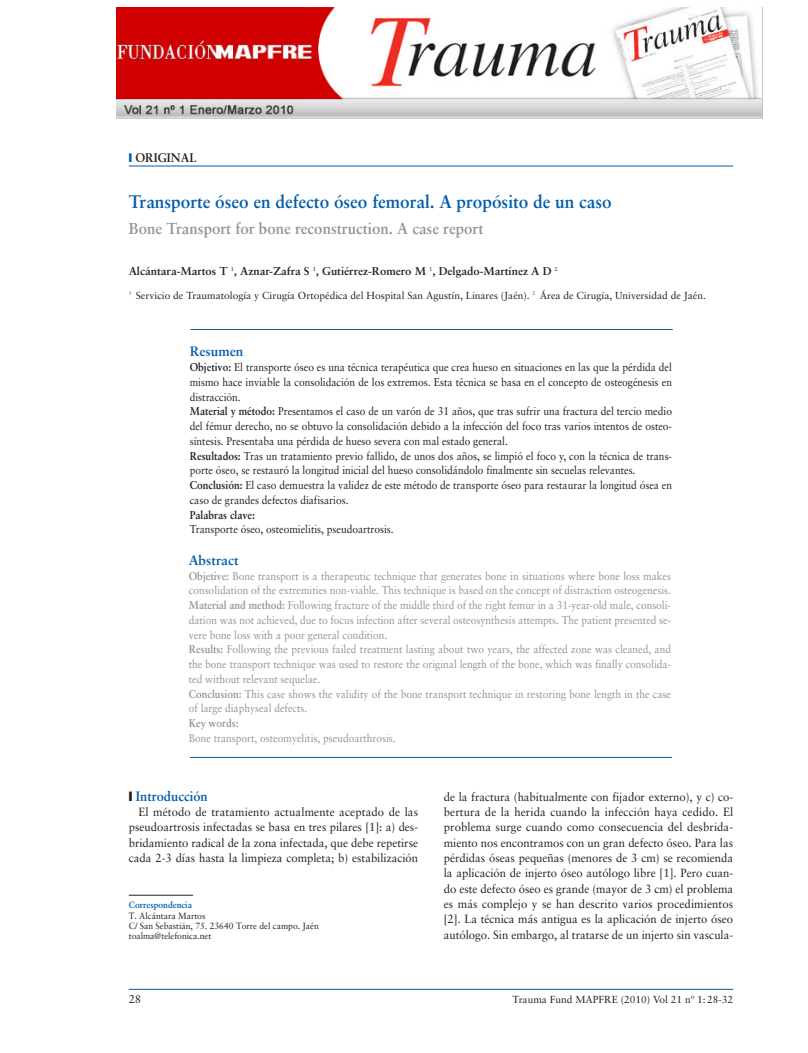
<style>
.page{position:relative;width:808px;height:1053px;background:#fff}
.page>*{position:absolute;margin:0;border:0;box-sizing:border-box;transform-origin:0 0}
.t1{font:700 18.12px "Sabon";color:#015dab;scale:.95 1}
.t2{font:700 15.88px "Sabon";color:#929696;scale:.95 1}
.t3{font:700 13.62px "Sabon";color:#015dab}
.t4{font:700 13.62px "Sabon";color:#015dab;scale:.95 1}
.t5{font:700 12.5px "Sabon";color:#231f20;scale:.95 1}
.t6{font:11.88px/15.2px "Sabon";color:#231f20;text-align:justify;scale:.95 1}
.t7{font:11.38px/14.8px "Sabon";color:#929696;scale:.9 1}
.t8{font:11.38px/14.8px "Sabon";color:#231f20;scale:.9 1}
.t9{font:700 11.38px "Sabon";color:#231f20}
.t10{font:700 11.38px "Sabon";color:#231f20;scale:.9 1}
.t11{font:700 11.38px "Sabon";color:#929696;scale:.9 1}
.t12{font:11.38px "Sabon";color:#231f20}
.t13{font:10.25px "Sabon";color:#231f20}
.t14{font:9.12px/10.2px "Sabon";color:#231f20;scale:.95 1}
.t15{font:700 9.12px "Sabon";color:#015dab;scale:.95 1}
.s1{color:#015dab}
.s2{font-weight:700}
.s3{color:#231f20}
</style>
<div class="page">
<img style="left:116px;top:7px;width:647px;height:112px">
<hr style="left:129px;top:988px;width:604px;height:1px;background:#015dab">
<hr style="left:129px;top:894px;width:64px;height:1px;background:#231f20">
<hr style="left:129px;top:166px;width:604px;height:1px;background:#015dab">
<hr style="left:191px;top:329px;width:482px;height:1px;background:#015dab">
<hr style="left:190px;top:757px;width:482px;height:1px;background:#015dab">
<p class="t5" style="left:129px;top:152px;width:73px"><span class="s1">❙</span> ORIGINAL</p>
<h1 class="t1" style="left:129px;top:194px;width:510px">Transporte óseo en defecto óseo femoral. A propósito de un caso</h1>
<h2 class="t2" style="left:129px;top:222px;width:375px">Bone Transport for bone reconstruction. A case report</h2>
<p class="t9" style="left:129px;top:266px;width:430px">Alcántara-Martos T <sup>1</sup>, Aznar-Zafra S <sup>1</sup>, Gutiérrez-Romero M <sup>1</sup>, Delgado-Martínez A D <sup>2</sup></p>
<p class="t13" style="left:129px;top:291px;width:578px"><sup>1</sup> Servicio de Traumatología y Cirugía Ortopédica del Hospital San Agustín, Linares (Jaén). <sup>2</sup> Área de Cirugía, Universidad de Jaén.</p>
<p class="t3" style="left:190px;top:346px;width:55px">Resumen</p>
<p class="t8" style="left:190px;top:361px;width:537px"><span class="s2">Objetivo:</span> El transporte óseo es una técnica terapéutica que crea hueso en situaciones en las que la pérdida del mismo hace inviable la consolidación de los extremos. Esta técnica se basa en el concepto de osteogénesis en distracción.<br><span class="s2">Material y método:</span> Presentamos el caso de un varón de 31 años, que tras sufrir una fractura del tercio medio del fémur derecho, no se obtuvo la consolidación debido a la infección del foco tras varios intentos de osteo&shy;síntesis. Presentaba una pérdida de hueso severa con mal estado general.<br><span class="s2">Resultados:</span> Tras un tratamiento previo fallido, de unos dos años, se limpió el foco y, con la técnica de trans&shy;porte óseo, se restauró la longitud inicial del hueso consolidándolo finalmente sin secuelas relevantes.<br><span class="s2">Conclusión:</span> El caso demuestra la validez de este método de transporte óseo para restaurar la longitud ósea en caso de grandes defectos diafisarios.</p>
<p class="t10" style="left:190px;top:510px;width:74px">Palabras clave:</p>
<p class="t8" style="left:190px;top:523px;width:228px">Transporte óseo, osteomielitis, pseudoartrosis.</p>
<p class="t3" style="left:189px;top:554px;width:51px">Abstract</p>
<p class="t7" style="left:189px;top:569px;width:537px"><span class="s2">Objetive:</span> Bone transport is a therapeutic technique that generates bone in situations where bone loss makes consolidation of the extremities non-viable. This technique is based on the concept of distraction osteogenesis.<br><span class="s2">Material and method:</span> Following fracture of the middle third of the right femur in a 31-year-old male, consoli&shy;dation was not achieved, due to focus infection after several osteosynthesis attempts. The patient presented se&shy;vere bone loss with a poor general condition.<br><span class="s2">Results:</span> Following the previous failed treatment lasting about two years, the affected zone was cleaned, and the bone transport technique was used to restore the original length of the bone, which was finally consolida&shy;ted without relevant sequelae.<br><span class="s2">Conclusion:</span> This case shows the validity of the bone transport technique in restoring bone length in the case of large diaphyseal defects.</p>
<p class="t11" style="left:189px;top:718px;width:57px">Key words:</p>
<p class="t7" style="left:189px;top:731px;width:231px">Bone transport, osteomyelitis, pseudoarthrosis.</p>
<p class="t4" style="left:129px;top:790px;width:85px"><span class="s3">❙</span> Introducción</p>
<p class="t6" style="left:129px;top:805px;width:306px;text-indent:10px">El método de tratamiento actualmente aceptado de las pseudoartrosis infectadas se basa en tres pilares [1]: a) des&shy;bridamiento radical de la zona infectada, que debe repetirse cada 2-3 días hasta la limpieza completa; b) estabilización</p>
<p class="t15" style="left:129px;top:901px;width:68px">Correspondencia</p>
<p class="t14" style="left:129px;top:910px;width:202px">T. Alcántara Martos<br>C/ San Sebastián, 75. 23640 Torre del campo. Jaén toalma@telefonica.net</p>
<p class="t6" style="left:444px;top:790px;width:306px">de la fractura (habitualmente con fijador externo), y c) co&shy;bertura de la herida cuando la infección haya cedido. El problema surge cuando como consecuencia del desbrida&shy;miento nos encontramos con un gran defecto óseo. Para las pérdidas óseas pequeñas (menores de 3 cm) se recomienda la aplicación de injerto óseo autólogo libre [1]. Pero cuan&shy;do este defecto óseo es grande (mayor de 3 cm) el problema es más complejo y se han descrito varios procedimientos [2]. La técnica más antigua es la aplicación de injerto óseo autólogo. Sin embargo, al tratarse de un injerto sin vascula-</p>
<p class="t12" style="left:129px;top:994px;width:14px">28</p>
<p class="t13" style="left:512px;top:995px;width:222px">Trauma Fund MAPFRE (2010) Vol 21 nº 1:28-32</p>
</div>
